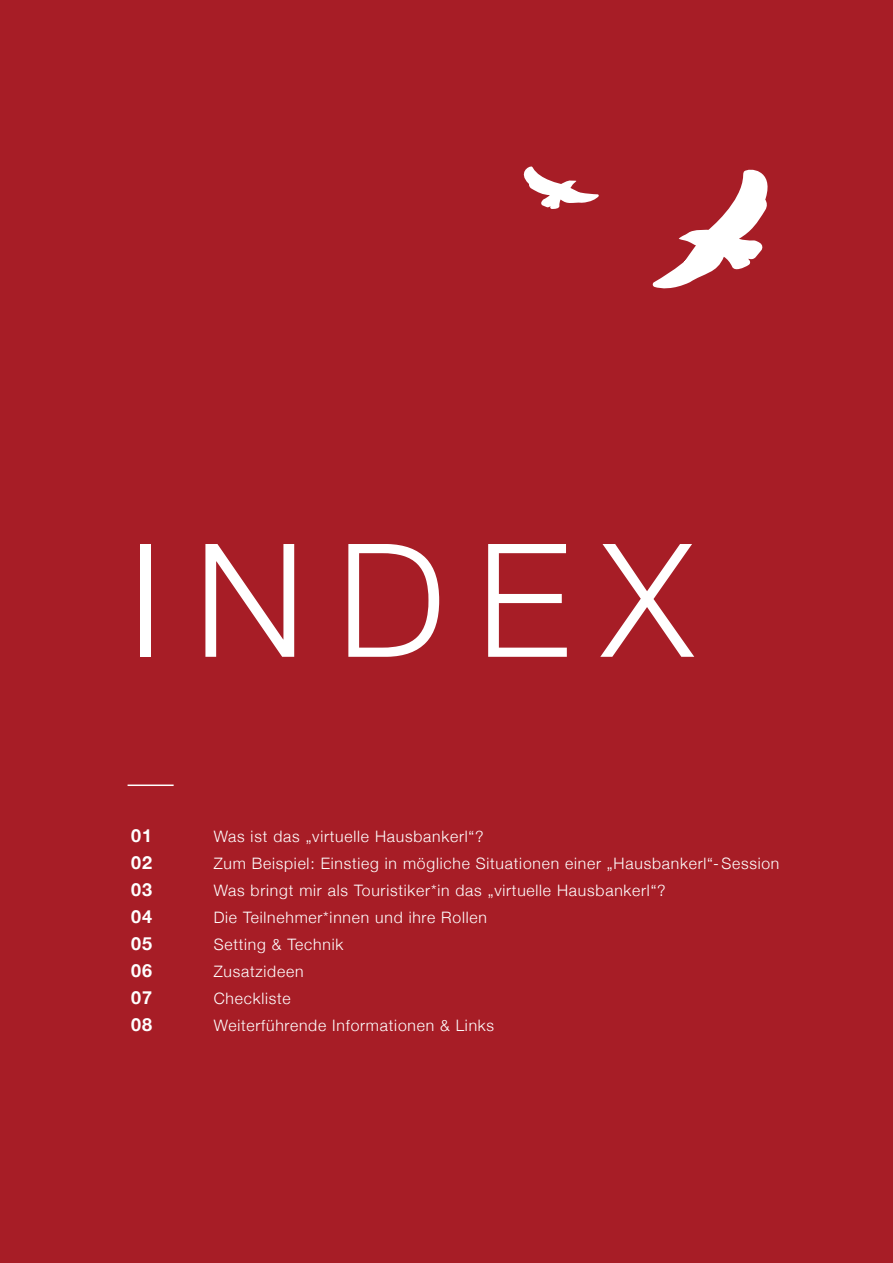
<style>
.page{position:relative;width:893px;height:1263px;background:#a71d26}
.page>*{position:absolute;margin:0;border:0;box-sizing:border-box;transform-origin:0 0}
.t1{font:300 157.95px "Helvetica Neue";letter-spacing:.2em;color:#fff}
.t2{font:700 18px/27px "Helvetica Neue";letter-spacing:.05em;color:#fff;text-align:justify}
.t3{font:300 15.75px/27px "Helvetica Neue";letter-spacing:.05em;color:#fff}
</style>
<div class="page">
<hr style="left:128px;top:784px;width:46px;height:2px;background:#fff">
<svg style="left:652px;top:169px;width:116px;height:120px"></svg>
<svg style="left:523px;top:166px;width:76px;height:43px"></svg>
<h1 class="t1" style="left:128px;top:473px;width:567px">INDEX</h1>
<p class="t2" style="left:131px;top:823px;width:22px">01<br>02<br>03<br>04<br>05<br>06<br>07<br>08</p>
<p class="t3" style="left:214px;top:821px;width:567px">Was ist das „virtuelle Hausbankerl“?<br>Zum Beispiel: Einstieg in mögliche Situationen einer „Hausbankerl“-Session Was bringt mir als Touristiker*in das „virtuelle Hausbankerl“?<br>Die Teilnehmer*innen und ihre Rollen<br>Setting &amp; Technik<br>Zusatzideen<br>Checkliste<br>Weiterführende Informationen &amp; Links</p>
</div>
